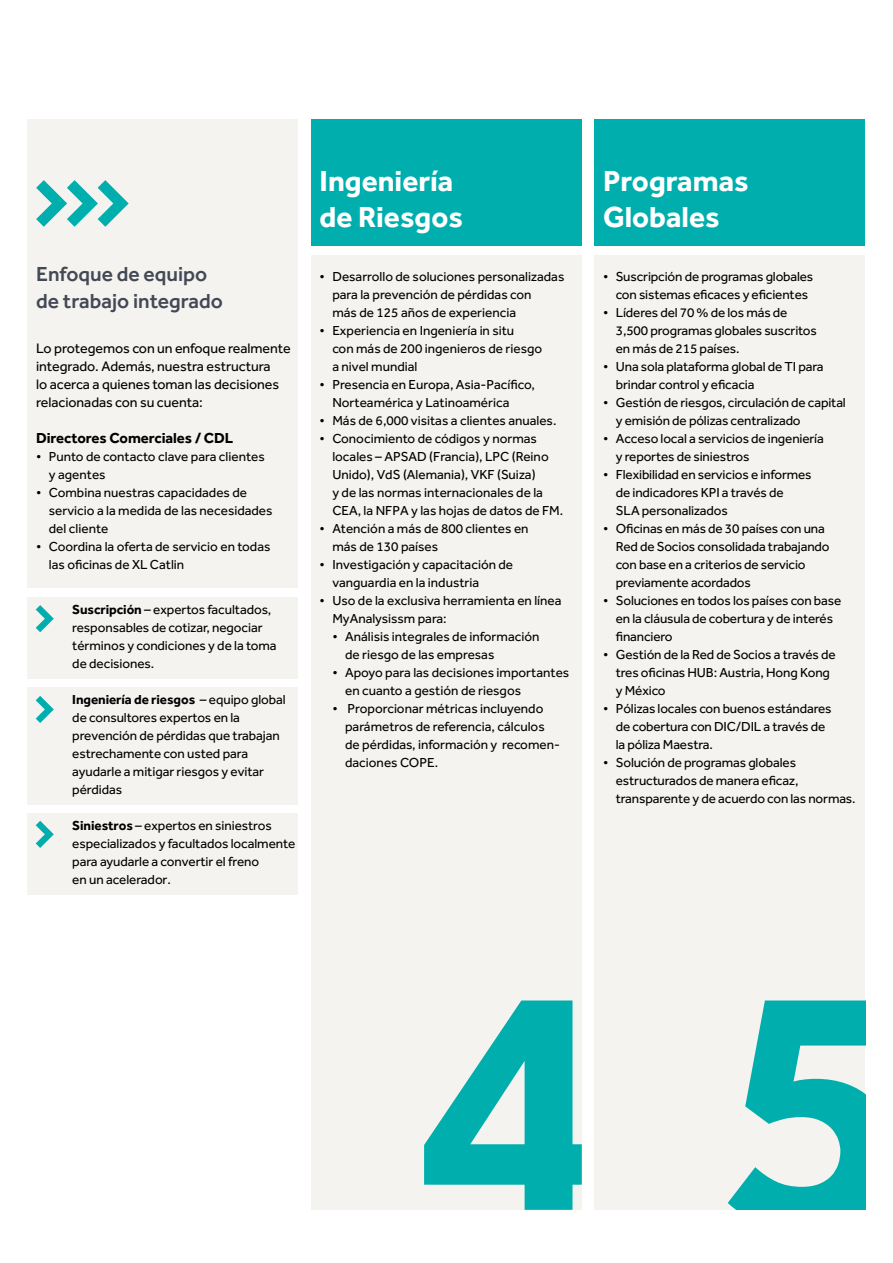
<style>
.page{position:relative;width:893px;height:1263px;background:#fff}
.page>*{position:absolute;margin:0;border:0;box-sizing:border-box;transform-origin:0 0}
.t1{font:700 30px/36px "Effra";color:#fff}
.t2{font:500 21px/27px "Effra";color:#434954}
.t3{font:700 15px "Effra";letter-spacing:-.005em;color:#000}
.t4{font:14.25px/18px "Effra";letter-spacing:-.005em;color:#000}
.t5{font:13.5px/18px "Effra";letter-spacing:-.005em;color:#000}
.s1{font-weight:700}
</style>
<div class="page">
<div style="left:311px;top:119px;width:271px;height:126px;background:#00afad"></div>
<div style="left:595px;top:119px;width:270px;height:126px;background:#00afad"></div>
<div style="left:28px;top:119px;width:270px;height:468px;background:#f4f3f0"></div>
<div style="left:28px;top:597px;width:270px;height:81px;background:#f4f3f0"></div>
<div style="left:28px;top:687px;width:270px;height:117px;background:#f4f3f0"></div>
<div style="left:28px;top:813px;width:270px;height:81px;background:#f4f3f0"></div>
<div style="left:311px;top:255px;width:271px;height:955px;background:#f4f3f0"></div>
<svg style="left:424px;top:1000px;width:158px;height:210px"></svg>
<div style="left:595px;top:255px;width:270px;height:955px;background:#f4f3f0"></div>
<svg style="left:728px;top:1000px;width:137px;height:210px"></svg>
<svg style="left:36px;top:180px;width:93px;height:47px"></svg>
<svg style="left:36px;top:605px;width:18px;height:27px"></svg>
<svg style="left:36px;top:696px;width:18px;height:27px"></svg>
<svg style="left:36px;top:821px;width:18px;height:27px"></svg>
<h2 class="t2" style="left:36px;top:260px;width:188px">Enfoque de equipo de trabajo integrado</h2>
<p class="t4" style="left:36px;top:339px;width:256px">Lo protegemos con un enfoque realmente integrado. Además, nuestra estructura<br>lo acerca a quienes toman las decisiones relacionadas con su cuenta:</p>
<p class="t3" style="left:36px;top:429px;width:199px">Directores Comerciales / CDL</p>
<p class="t5" style="left:49px;top:448px;width:217px;text-indent:-13px">• Punto de contacto clave para clientes y agentes</p>
<p class="t5" style="left:49px;top:484px;width:225px;text-indent:-13px">• Combina nuestras capacidades de servicio a la medida de las necesidades del cliente</p>
<p class="t5" style="left:49px;top:538px;width:223px;text-indent:-13px">• Coordina la oferta de servicio en todas las oficinas de XL Catlin</p>
<p class="t5" style="left:72px;top:600px;width:206px"><span class="s1">Suscripción</span> – expertos facultados, responsables de cotizar, negociar términos y condiciones y de la toma de decisiones.</p>
<p class="t5" style="left:72px;top:690px;width:215px"><span class="s1">Ingeniería de riesgos</span> – equipo global de consultores expertos en la prevención de pérdidas que trabajan estrechamente con usted para ayudarle a mitigar riesgos y evitar pérdidas</p>
<p class="t5" style="left:72px;top:816px;width:225px"><span class="s1">Siniestros</span> – expertos en siniestros especializados y facultados localmente para ayudarle a convertir el freno<br>en un acelerador.</p>
<h1 class="t1" style="left:320px;top:163px;width:145px">Ingeniería de Riesgos</h1>
<h1 class="t1" style="left:603px;top:163px;width:147px">Programas<br>Globales</h1>
<p class="t5" style="left:332px;top:268px;width:234px;text-indent:-13px">• Desarrollo de soluciones personalizadas para la prevención de pérdidas con<br>más de 125 años de experiencia</p>
<p class="t5" style="left:332px;top:322px;width:211px;text-indent:-13px">• Experiencia en Ingeniería in situ<br>con más de 200 ingenieros de riesgo a nivel mundial</p>
<p class="t5" style="left:332px;top:376px;width:204px;text-indent:-13px">• Presencia en Europa, Asia-Pacífico,<br>Norteamérica y Latinoamérica</p>
<p class="t5" style="left:320px;top:412px;width:238px">• Más de 6,000 visitas a clientes anuales.</p>
<p class="t5" style="left:332px;top:430px;width:232px;text-indent:-13px">• Conocimiento de códigos y normas locales – APSAD (Francia), LPC (Reino Unido), VdS (Alemania), VKF (Suiza)<br>y de las normas internacionales de la CEA, la NFPA y las hojas de datos de FM.</p>
<p class="t5" style="left:332px;top:520px;width:198px;text-indent:-13px">• Atención a más de 800 clientes en más de 130 países</p>
<p class="t5" style="left:332px;top:556px;width:182px;text-indent:-13px">• Investigación y capacitación de vanguardia en la industria</p>
<p class="t5" style="left:332px;top:592px;width:231px;text-indent:-13px">• Uso de la exclusiva herramienta en línea<br>MyAnalysissm para:</p>
<p class="t5" style="left:345px;top:628px;width:196px;text-indent:-13px">• Análisis integrales de información de riesgo de las empresas</p>
<p class="t5" style="left:345px;top:664px;width:226px;text-indent:-13px">• Apoyo para las decisiones importantes en cuanto a gestión de riesgos</p>
<p class="t5" style="left:345px;top:700px;width:216px;text-indent:-13px">• Proporcionar métricas incluyendo parámetros de referencia, cálculos de pérdidas, información y recomen&shy;daciones COPE.</p>
<p class="t5" style="left:603px;top:268px;width:212px;text-align:center">• Suscripción de programas globales con sistemas eficaces y eficientes</p>
<p class="t5" style="left:616px;top:304px;width:202px;text-indent:-13px">• Líderes del 70 % de los más de<br>3,500 programas globales suscritos en más de 215 países.</p>
<p class="t5" style="left:616px;top:358px;width:209px;text-indent:-13px">• Una sola plataforma global de TI para brindar control y eficacia</p>
<p class="t5" style="left:616px;top:394px;width:231px;text-indent:-13px">• Gestión de riesgos, circulación de capital y emisión de pólizas centralizado</p>
<p class="t5" style="left:616px;top:429px;width:210px;text-indent:-13px">• Acceso local a servicios de ingeniería y reportes de siniestros</p>
<p class="t5" style="left:616px;top:465px;width:197px;text-indent:-13px">• Flexibilidad en servicios e informes de indicadores KPI a través de<br>SLA personalizados</p>
<p class="t5" style="left:616px;top:519px;width:215px;text-indent:-13px">• Oficinas en más de 30 países con una<br>Red de Socios consolidada trabajando con base en a criterios de servicio previamente acordados</p>
<p class="t5" style="left:616px;top:591px;width:227px;text-indent:-13px">• Soluciones en todos los países con base en la cláusula de cobertura y de interés financiero</p>
<p class="t5" style="left:616px;top:645px;width:221px;text-indent:-13px">• Gestión de la Red de Socios a través de tres oficinas HUB: Austria, Hong Kong y México</p>
<p class="t5" style="left:616px;top:699px;width:217px;text-indent:-13px">• Pólizas locales con buenos estándares de cobertura con DIC/DIL a través de la póliza Maestra.</p>
<p class="t5" style="left:616px;top:753px;width:241px;text-indent:-13px">• Solución de programas globales estructurados de manera eficaz, transparente y de acuerdo con las normas.</p>
</div>
